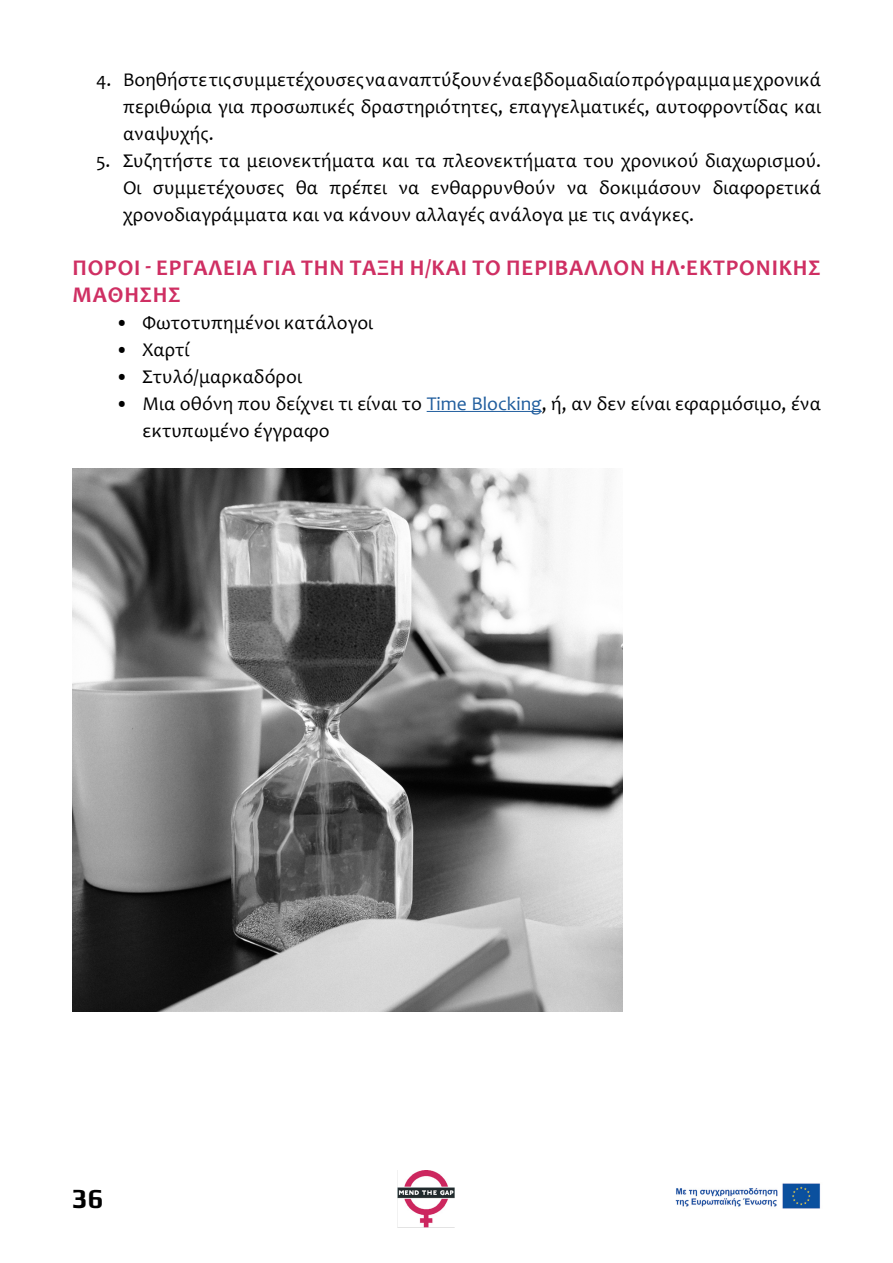
<style>
.page{position:relative;width:893px;height:1263px;background:#fff}
.page>*{position:absolute;margin:0;border:0;box-sizing:border-box;transform-origin:0 0}
.t1{font:700 27px "Play";color:#000}
.t2{font:700 22.5px/27px "Candara";letter-spacing:.04em;color:#cf2f63}
.t3{font:19.5px/27px "Candara";color:#000;text-align:justify}
.s1{color:#215e9e}
</style>
<div class="page">
<img style="left:397px;top:1170px;width:58px;height:58px">
<img style="left:782px;top:1183px;width:39px;height:26px">
<img style="left:675px;top:1188px;width:103px;height:19px">
<hr style="left:427px;top:411px;width:115px;height:1px;background:#215e9e">
<img style="left:72px;top:469px;width:551px;height:542px">
<p class="t3" style="left:123px;top:66px;width:699px;text-indent:-27px">4. Βοηθήστε τις συμμετέχουσες να αναπτύξουν ένα εβδομαδιαίο πρόγραμμα με χρονικά περιθώρια για προσωπικές δραστηριότητες, επαγγελματικές, αυτοφροντίδας και αναψυχής.</p>
<p class="t3" style="left:123px;top:147px;width:699px;text-indent:-27px">5. Συζητήστε τα μειονεκτήματα και τα πλεονεκτήματα του χρονικού διαχωρισμού.<br>Οι συμμετέχουσες θα πρέπει να ενθαρρυνθούν να δοκιμάσουν διαφορετικά χρονοδιαγράμματα και να κάνουν αλλαγές ανάλογα με τις ανάγκες.</p>
<p class="t2" style="left:72px;top:254px;width:750px">ΠΌΡΟΙ - ΕΡΓΑΛΕΊΑ ΓΙΑ ΤΗΝ ΤΆΞΗ Ή/ΚΑΙ ΤΟ ΠΕΡΙΒΆΛΛΟΝ ΗΛ·ΕΚΤΡΟΝΙΚΉΣ<br>ΜΆΘΗΣΗΣ</p>
<p class="t3" style="left:116px;top:309px;width:259px">• Φωτοτυπημένοι κατάλογοι</p>
<p class="t3" style="left:116px;top:336px;width:76px">• Χαρτί</p>
<p class="t3" style="left:116px;top:363px;width:188px">• Στυλό/μαρκαδόροι</p>
<p class="t3" style="left:143px;top:390px;width:680px;text-indent:-27px">• Μια οθόνη που δείχνει τι είναι το <span class="s1">Time Blocking</span>, ή, αν δεν είναι εφαρμόσιμο, ένα εκτυπωμένο έγγραφο</p>
<h1 class="t1" style="left:72px;top:1179px;width:33px">36</h1>
</div>
